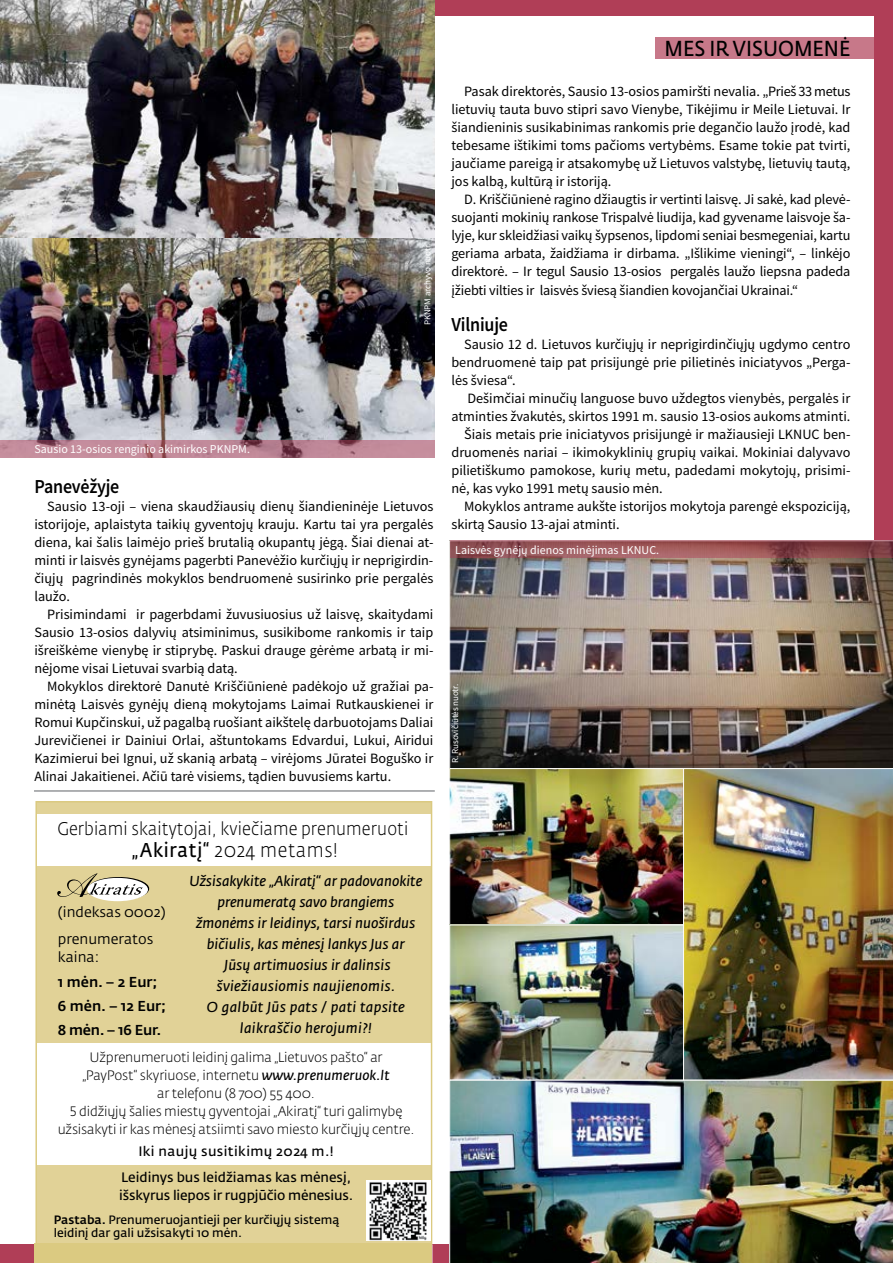
<style>
.page{position:relative;width:893px;height:1263px;background:#fff}
.page>*{position:absolute;margin:0;border:0;box-sizing:border-box;transform-origin:0 0}
.t1{font:21.45px "Fedra Sans Pro";color:#000;scale:.9 1}
.t2{font:300 19.8px "Fedra Sans Pro";letter-spacing:.04em;color:#000;scale:.91 1}
.t3{font:600 19.8px "Source Sans Pro";letter-spacing:-.01em;color:#000;scale:.91 1}
.t4{font:300 18.15px "Fedra Sans Pro";letter-spacing:.01em;color:#000;scale:.91 1}
.t5{font:14.25px/18px "Source Sans Pro";color:#000;text-align:justify}
.t6{font:italic 14.25px/21px "Fedra Sans Pro";color:#000;text-align:center}
.t7{font:500 14.25px/24px "Fedra Sans Pro";color:#000}
.t8{font:14.25px/26.5px "Fedra Sans Pro";color:#000}
.t9{font:300 13.5px/18px "Fedra Sans Pro";letter-spacing:-.01em;color:#000;text-align:center}
.t10{font:13.5px/26.5px "Fedra Sans Pro";color:#000;text-align:center}
.t11{font:12px/13.5px "Fedra Sans Pro";color:#000}
.t12{font:12px "Source Sans Pro";color:#fff}
.t13{font:9px "Source Sans Pro";letter-spacing:-.01em;color:#fff}
.s1{font-weight:400}
.s2{font-weight:400;font-style:italic}
.s3{font-weight:500}
</style>
<div class="page">
<div style="left:874px;top:0;width:19px;height:1263px;background:#b03e57"></div>
<div style="left:0;top:1245px;width:893px;height:18px;background:#b03e57"></div>
<div style="left:0;top:0;width:893px;height:16px;background:#b03e57"></div>
<div style="left:656px;top:37px;width:218px;height:22px;background:#c77889"></div>
<img style="left:0;top:0;width:435px;height:457px">
<img style="left:451px;top:770px;width:231px;height:308px">
<img style="left:449px;top:540px;width:444px;height:228px">
<img style="left:449px;top:1080px;width:444px;height:183px">
<div style="left:449px;top:768px;width:235px;height:157px;border:1px solid #fff"></div>
<div style="left:449px;top:924px;width:235px;height:156px;border:1px solid #fff"></div>
<img style="left:683px;top:768px;width:210px;height:312px">
<div style="left:37px;top:802px;width:394px;height:443px;background:#e1d297"></div>
<div style="left:35px;top:814px;width:397px;height:51px;background:#fff"></div>
<div style="left:34px;top:1043px;width:398px;height:121px;background:#fff"></div>
<div style="left:87px;top:878px;width:61px;height:23px;background:#fff;border-radius:50%"></div>
<svg style="left:57px;top:873px;width:88px;height:24px"></svg>
<div style="left:35px;top:801px;width:397px;height:444px;border:2px solid #dbca81"></div>
<img style="left:366px;top:1181px;width:64px;height:59px">
<hr style="left:34px;top:790px;width:401px;height:2px;background:#95979a">
<svg style="left:450px;top:541px;width:443px;height:17px;background:#935155"></svg>
<svg style="left:0;top:440px;width:434px;height:17px;background:#ba8292"></svg>
<div style="left:34px;top:1244px;width:398px;height:19px;background:#dbca81"></div>
<p class="t12" style="left:34px;top:441px;width:217px">Sausio 13-osios renginio akimirkos PKNPM.</p>
<p class="t13" style="left:422px;top:325px;width:83px;rotate:-90deg">PKNPM archyvo nuotr.</p>
<h2 class="t3" style="left:34px;top:473px;width:95px">Panevėžyje</h2>
<p class="t5" style="left:34px;top:497px;width:401px;text-indent:13px">Sausio 13-oji – viena skaudžiausių dienų šiandieninėje Lietuvos istorijoje, aplaistyta taikių gyventojų krauju. Kartu tai yra pergalės diena, kai šalis laimėjo prieš brutalią okupantų jėgą. Šiai dienai at&shy;minti ir laisvės gynėjams pagerbti Panevėžio kurčiųjų ir neprigirdin&shy;čiųjų pagrindinės mokyklos bendruomenė susirinko prie pergalės laužo.</p>
<p class="t5" style="left:34px;top:605px;width:401px;text-indent:13px">Prisimindami ir pagerbdami žuvusiuosius už laisvę, skaitydami Sausio 13-osios dalyvių atsiminimus, susikibome rankomis ir taip išreiškėme vienybę ir stiprybę. Paskui drauge gėrėme arbatą ir mi&shy;nėjome visai Lietuvai svarbią datą.</p>
<p class="t5" style="left:34px;top:677px;width:401px;text-indent:13px">Mokyklos direktorė Danutė Kriščiūnienė padėkojo už gražiai pa&shy;minėtą Laisvės gynėjų dieną mokytojams Laimai Rutkauskienei ir Romui Kupčinskui, už pagalbą ruošiant aikštelę darbuotojams Daliai Jurevičienei ir Dainiui Orlai, aštuntokams Edvardui, Lukui, Airidui Kazimierui bei Ignui, už skanią arbatą – virėjoms Jūratei Boguško ir Alinai Jakaitienei. Ačiū tarė visiems, tądien buvusiems kartu.</p>
<p class="t4" style="left:57px;top:817px;width:387px">Gerbiami skaitytojai, kviečiame prenumeruoti</p>
<h2 class="t2" style="left:132px;top:838px;width:228px"><span class="s1">„Akiratį“</span> 2024 metams!</h2>
<p class="t8" style="left:58px;top:899px;width:109px">(indeksas 0002) prenumeratos</p>
<p class="t8" style="left:58px;top:943px;width:43px">kaina:</p>
<p class="t7" style="left:58px;top:970px;width:110px">1 mėn. – 2 Eur;<br>6 mėn. – 12 Eur;<br>8 mėn. – 16 Eur.</p>
<p class="t6" style="left:189px;top:871px;width:234px">Užsisakykite „Akiratį“ ar padovanokite prenumeratą savo brangiems žmonėms ir leidinys, tarsi nuoširdus bičiulis, kas mėnesį lankys Jus ar<br>Jūsų artimuosius ir dalinsis šviežiausiomis naujienomis.<br>O galbūt Jūs pats / pati tapsite laikraščio herojumi?!</p>
<p class="t9" style="left:58px;top:1048px;width:358px">Užprenumeruoti leidinį galima „Lietuvos pašto“ ar<br>„PayPost“ skyriuose, internetu <span class="s2">www.prenumeruok.lt<br></span>ar telefonu (8 700) 55 400.<br>5 didžiųjų šalies miestų gyventojai „Akiratį“ turi galimybę užsisakyti ir kas mėnesį atsiimti savo miesto kurčiųjų centre.</p>
<p class="t10" style="left:121px;top:1138px;width:231px">Iki naujų susitikimų 2024 m.!<br>Leidinys bus leidžiamas kas mėnesį,</p>
<p class="t10" style="left:119px;top:1182px;width:236px">išskyrus liepos ir rugpjūčio mėnesius.</p>
<p class="t11" style="left:54px;top:1213px;width:287px"><span class="s3">Pastaba.</span> Prenumeruojantieji per kurčiųjų sistemą leidinį dar gali užsisakyti 10 mėn.</p>
<h1 class="t1" style="left:664px;top:35px;width:208px">MES IR VISUOMENĖ</h1>
<p class="t5" style="left:451px;top:83px;width:401px;text-indent:13px">Pasak direktorės, Sausio 13-osios pamiršti nevalia. „Prieš 33 metus lietuvių tauta buvo stipri savo Vienybe, Tikėjimu ir Meile Lietuvai. Ir šiandieninis susikabinimas rankomis prie degančio laužo įrodė, kad tebesame ištikimi toms pačioms vertybėms. Esame tokie pat tvirti, jaučiame pareigą ir atsakomybę už Lietuvos valstybę, lietuvių tautą, jos kalbą, kultūrą ir istoriją.</p>
<p class="t5" style="left:451px;top:191px;width:401px;text-indent:13px">D. Kriščiūnienė ragino džiaugtis ir vertinti laisvę. Ji sakė, kad plevė&shy;suojanti mokinių rankose Trispalvė liudija, kad gyvename laisvoje ša&shy;lyje, kur skleidžiasi vaikų šypsenos, lipdomi seniai besmegeniai, kartu geriama arbata, žaidžiama ir dirbama. „Išlikime vieningi“, – linkėjo direktorė. – Ir tegul Sausio 13-osios pergalės laužo liepsna padeda įžiebti vilties ir laisvės šviesą šiandien kovojančiai Ukrainai.“</p>
<h2 class="t3" style="left:451px;top:311px;width:64px">Vilniuje</h2>
<p class="t5" style="left:451px;top:335px;width:400px;text-indent:13px">Sausio 12 d. Lietuvos kurčiųjų ir neprigirdinčiųjų ugdymo centro bendruomenė taip pat prisijungė prie pilietinės iniciatyvos „Perga&shy;lės šviesa“.</p>
<p class="t5" style="left:467px;top:389px;width:384px">Dešimčiai minučių languose buvo uždegtos vienybės, pergalės ir</p>
<p class="t5" style="left:451px;top:407px;width:400px">atminties žvakutės, skirtos 1991 m. sausio 13-osios aukoms atminti.</p>
<p class="t5" style="left:464px;top:425px;width:388px">Šiais metais prie iniciatyvos prisijungė ir mažiausieji LKNUC ben-</p>
<p class="t5" style="left:451px;top:443px;width:401px">druomenės nariai – ikimokyklinių grupių vaikai. Mokiniai dalyvavo</p>
<p class="t5" style="left:451px;top:461px;width:400px">pilietiškumo pamokose, kurių metu, padedami mokytojų, prisimi-</p>
<p class="t5" style="left:451px;top:479px;width:213px">nė, kas vyko 1991 metų sausio mėn.</p>
<p class="t5" style="left:464px;top:497px;width:388px">Mokyklos antrame aukšte istorijos mokytoja parengė ekspoziciją,</p>
<p class="t5" style="left:451px;top:515px;width:170px">skirtą Sausio 13-ajai atminti.</p>
<p class="t12" style="left:455px;top:542px;width:205px">Laisvės gynėjų dienos minėjimas LKNUC.</p>
<p class="t13" style="left:449px;top:763px;width:80px;rotate:-90deg">R. Rusovičiūtės nuotr.</p>
</div>
